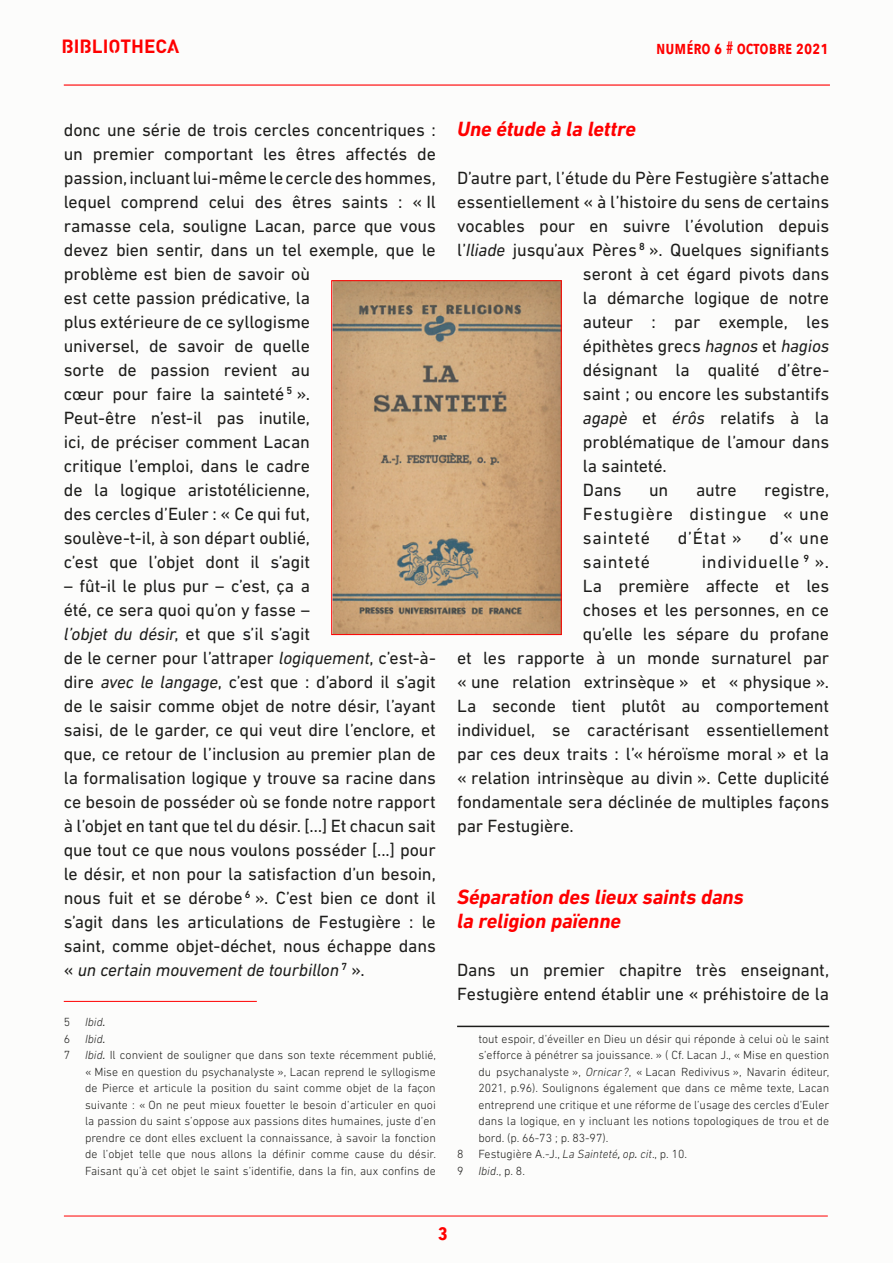
<style>
.page{position:relative;width:893px;height:1263px;background:#fcfcfb}
.page>*{position:absolute;margin:0;border:0;box-sizing:border-box;transform-origin:0 0}
.sous_titre_2{font:italic 700 21px/24px "DIN Next LT Pro";letter-spacing:-.005em;color:#f00}
.t1{font:700 18.9px "Streetvertising";color:#f00}
.texte_article{font:18px/24px "DIN Next LT Pro";letter-spacing:-.01em;color:#1d1d1b}
.texte_article-2{font:18px "DIN Next LT Pro";letter-spacing:.04em;color:#1d1d1b}
.t2{font:600 18px "Avenir Next Condensed";color:#f00}
.t3{font:700 18px "Avenir Next Condensed";color:#f00}
.Note_bas_de_page_3{font:300 12px/16.5px "DIN Next LT Pro";color:#1d1d1b;text-align:justify}
.Note_bas_de_page_3-2{font:italic 300 12px "DIN Next LT Pro";color:#1d1d1b}
.s1{font-style:italic}
.s2{font-style:normal}
.s3{font-weight:400}
.s4{font-weight:400;font-style:italic}
</style>
<div class="page">
<hr style="left:64px;top:84px;width:766px;height:2px;background:#f00">
<hr style="left:64px;top:1215px;width:764px;height:1px;background:#f00">
<hr style="left:64px;top:1001px;width:193px;height:1px;background:#f00">
<hr style="left:457px;top:1026px;width:372px;height:1px;background:#1d1d1b">
<img style="left:333px;top:282px;width:227px;height:351px">
<div style="left:331px;top:280px;width:231px;height:355px;border:1px solid #f00"></div>
<p class="t1" style="left:61px;top:38px;width:119px">BIBLIOTHECA</p>
<p class="t2" style="left:656px;top:32px;width:174px">numéro 6 # octobre 2021</p>
<p class="texte_article" style="left:64px;top:117px;width:374px">donc une série de trois cercles concentriques : un premier comportant les êtres affectés de passion, incluant lui-même le cercle des hommes, lequel comprend celui des êtres saints : « Il ramasse cela, souligne Lacan, parce que vous devez bien sentir, dans un tel exemple, que le problème est bien de savoir où<br>est cette passion prédicative, la<br>plus extérieure de ce syllogisme<br>universel, de savoir de quelle<br>sorte de passion revient au<br>cœur pour faire la sainteté <sup>5</sup> ».<br>Peut-être n’est-il pas inutile,<br>ici, de préciser comment Lacan<br>critique l’emploi, dans le cadre<br>de la logique aristotélicienne,<br>des cercles d’Euler : « Ce qui fut,<br>soulève-t-il, à son départ oublié,<br>c’est que l’objet dont il s’agit</p>
<p class="texte_article" style="left:64px;top:573px;width:374px">– fût-il le plus pur – c’est, ça a<br>été, ce sera quoi qu’on y fasse –<br><span class="s1">l’objet du désir</span>, et que s’il s’agit<br>de le cerner pour l’attraper <span class="s1">logiquement</span>, c’est-à&shy;dire <span class="s1">avec le langage</span>, c’est que : d’abord il s’agit de le saisir comme objet de notre désir, l’ayant saisi, de le garder, ce qui veut dire l’enclore, et que, ce retour de l’inclusion au premier plan de la formalisation logique y trouve sa racine dans ce besoin de posséder où se fonde notre rapport à l’objet en tant que tel du désir. […] Et chacun sait que tout ce que nous voulons posséder [...] pour le désir, et non pour la satisfaction d’un besoin, nous fuit et se dérobe <sup>6</sup> ». C’est bien ce dont il s’agit dans les articulations de Festugière : le saint, comme objet-déchet, nous échappe dans « <span class="s1">un certain mouvement de tourbillon</span> <sup>7</sup> ».</p>
<p class="Note_bas_de_page_3-2" style="left:64px;top:1015px;width:43px"><span class="s2">5</span> Ibid<span class="s3">.</span></p>
<p class="Note_bas_de_page_3-2" style="left:64px;top:1032px;width:43px"><span class="s2">6</span> Ibid<span class="s3">.</span></p>
<p class="Note_bas_de_page_3" style="left:85px;top:1047px;width:353px;text-indent:-21px">7 <span class="s1">Ibid</span><span class="s4">.</span> Il convient de souligner que dans son texte récemment publié, « Mise en question du psychanalyste », Lacan reprend le syllogisme de Pierce et articule la position du saint comme objet de la façon suivante : « On ne peut mieux fouetter le besoin d’articuler en quoi la passion du saint s’oppose aux passions dites humaines, juste d’en prendre ce dont elles excluent la connaissance, à savoir la fonction de l’objet telle que nous allons la définir comme cause du désir.<br>Faisant qu’à cet objet le saint s’identifie, dans la fin, aux confins de</p>
<p class="sous_titre_2" style="left:457px;top:117px;width:180px">Une étude à la lettre</p>
<p class="texte_article" style="left:457px;top:165px;width:374px">D’autre part, l’étude du Père Festugière s’attache</p>
<p class="texte_article" style="left:457px;top:189px;width:374px">essentiellement « à l’histoire du sens de certains</p>
<p class="texte_article" style="left:457px;top:213px;width:374px">vocables pour en suivre l’évolution depuis</p>
<p class="texte_article" style="left:457px;top:237px;width:374px">l’<span class="s1">Iliade</span> jusqu’aux Pères <sup>8</sup> ». Quelques signifiants</p>
<p class="texte_article" style="left:583px;top:261px;width:248px">seront à cet égard pivots dans</p>
<p class="texte_article" style="left:583px;top:285px;width:248px">la démarche logique de notre</p>
<p class="texte_article" style="left:583px;top:309px;width:248px">auteur : par exemple, les</p>
<p class="texte_article" style="left:583px;top:333px;width:248px">épithètes grecs <span class="s1">hagnos</span> et <span class="s1">hagios</span></p>
<p class="texte_article" style="left:583px;top:357px;width:248px">désignant la qualité d’être-</p>
<p class="texte_article" style="left:583px;top:381px;width:248px">saint ; ou encore les substantifs</p>
<p class="texte_article" style="left:583px;top:405px;width:248px"><span class="s1">agapè</span> et <span class="s1">érôs</span> relatifs à la</p>
<p class="texte_article" style="left:583px;top:429px;width:248px">problématique de l’amour dans</p>
<p class="texte_article" style="left:583px;top:453px;width:85px">la sainteté.</p>
<p class="texte_article" style="left:583px;top:477px;width:40px">Dans</p>
<p class="texte_article" style="left:649px;top:477px;width:21px">un</p>
<p class="texte_article" style="left:696px;top:477px;width:42px">autre</p>
<p class="texte_article" style="left:583px;top:477px;width:248px;text-align:justify;text-indent:181px">registre, Festugière distingue « une sainteté</p>
<p class="texte_article" style="left:678px;top:525px;width:66px">d’État »</p>
<p class="texte_article" style="left:769px;top:525px;width:61px">d’« une</p>
<p class="texte_article-2" style="left:583px;top:551px;width:69px">sainteté</p>
<p class="texte_article-2" style="left:702px;top:551px;width:129px">individuelle <sup>9</sup> ».</p>
<p class="texte_article" style="left:583px;top:573px;width:248px">La première affecte et les</p>
<p class="texte_article" style="left:583px;top:597px;width:248px">choses et les personnes, en ce</p>
<p class="texte_article" style="left:583px;top:621px;width:248px">qu’elle les sépare du profane</p>
<p class="texte_article" style="left:457px;top:645px;width:374px">et les rapporte à un monde surnaturel par</p>
<p class="texte_article" style="left:457px;top:669px;width:374px">« une relation extrinsèque » et « physique ».</p>
<p class="texte_article" style="left:457px;top:693px;width:374px">La seconde tient plutôt au comportement</p>
<p class="texte_article" style="left:457px;top:717px;width:374px">individuel, se caractérisant essentiellement</p>
<p class="texte_article" style="left:457px;top:741px;width:374px">par ces deux traits : l’« héroïsme moral » et la</p>
<p class="texte_article" style="left:457px;top:765px;width:374px">« relation intrinsèque au divin ». Cette duplicité</p>
<p class="texte_article" style="left:457px;top:789px;width:374px">fondamentale sera déclinée de multiples façons</p>
<p class="texte_article" style="left:457px;top:813px;width:118px">par Festugière.</p>
<p class="sous_titre_2" style="left:457px;top:885px;width:288px">Séparation des lieux saints dans la religion païenne</p>
<p class="texte_article" style="left:457px;top:957px;width:374px">Dans un premier chapitre très enseignant,<br>Festugière entend établir une « préhistoire de la</p>
<p class="Note_bas_de_page_3" style="left:478px;top:1030px;width:353px">tout espoir, d’éveiller en Dieu un désir qui réponde à celui où le saint s’efforce à pénétrer sa jouissance. » ( Cf. Lacan J., « Mise en question du psychanalyste », <span class="s1">Ornicar ?</span>, « Lacan Redivivus », Navarin éditeur, 2021, p.96). Soulignons également que dans ce même texte, Lacan entreprend une critique et une réforme de l’usage des cercles d’Euler dans la logique, en y incluant les notions topologiques de trou et de bord. (p. 66-73 ; p. 83-97).</p>
<p class="Note_bas_de_page_3" style="left:457px;top:1146px;width:232px">8 Festugière A.-J., <span class="s1">La Sainteté</span><span class="s4">,</span> <span class="s1">op</span><span class="s4">.</span> <span class="s1">cit</span>., p. 10.</p>
<p class="Note_bas_de_page_3" style="left:457px;top:1162px;width:69px">9 <span class="s1">Ibid</span>., p. 8.</p>
<p class="t3" style="left:438px;top:1223px;width:11px">3</p>
</div>
